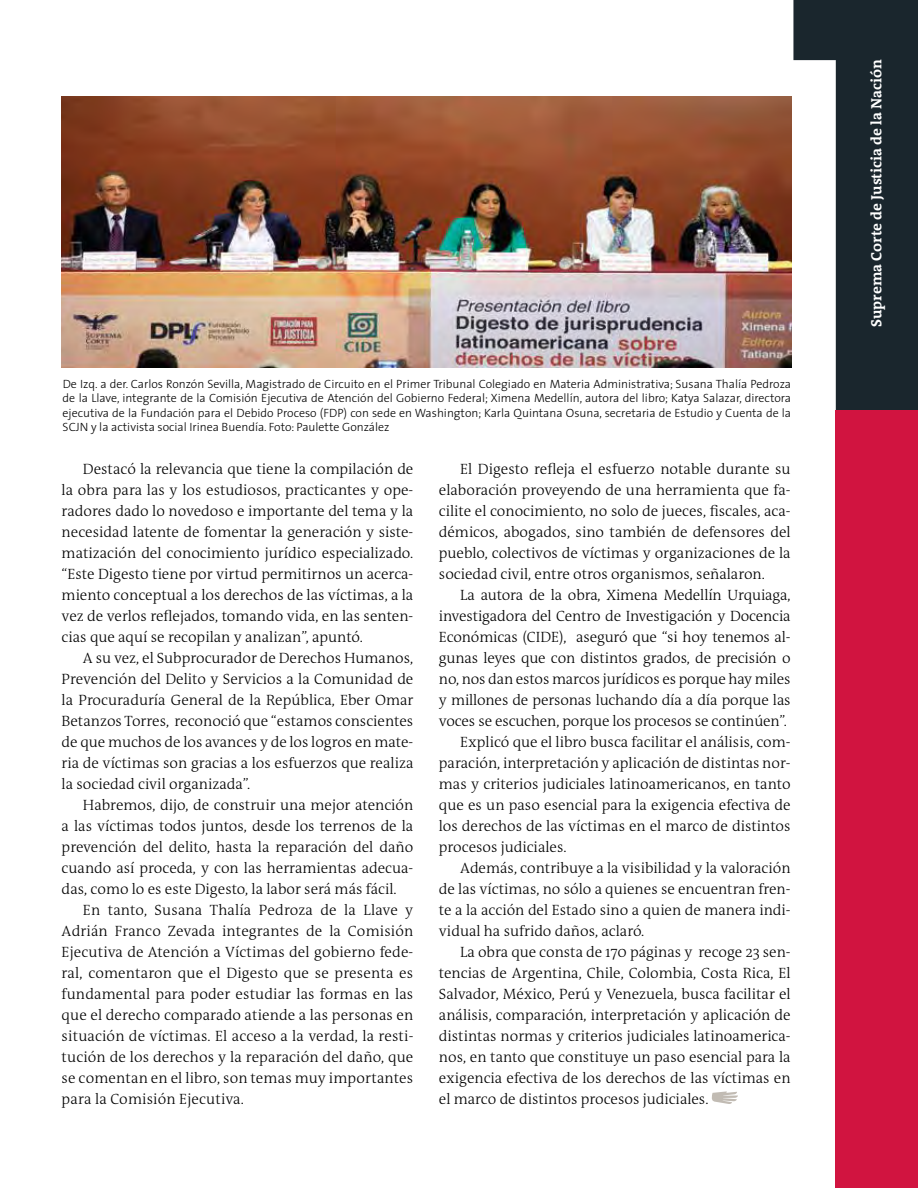
<style>
.page{position:relative;width:918px;height:1188px;background:#fff}
.page>*{position:absolute;margin:0;border:0;box-sizing:border-box;transform-origin:0 0}
.t1{font:300 15px/21px "The Antiqua B W3";color:#000;text-align:justify}
.t2{font:700 15px "The Antiqua B W7";color:#fff}
.t3{font:300 12px/14.4px "The Sans";color:#000;text-align:justify}
</style>
<div class="page">
<svg style="left:793px;top:0;width:125px;height:411px;fill:#1a262d"></svg>
<div style="left:836px;top:410px;width:82px;height:778px;background:#d11440"></div>
<svg style="left:711px;top:1091px;width:27px;height:13px"></svg>
<img style="left:62px;top:97px;width:729px;height:270px">
<p class="t3" style="left:63px;top:376px;width:730px">De Izq. a der. Carlos Ronzón Sevilla, Magistrado de Circuito en el Primer Tribunal Colegiado en Materia Administrativa; Susana Thalía Pedroza de la Llave, integrante de la Comisión Ejecutiva de Atención del Gobierno Federal; Ximena Medellín, autora del libro; Katya Salazar, directora ejecutiva de la Fundación para el Debido Proceso (FDP) con sede en Washington; Karla Quintana Osuna, secretaria de Estudio y Cuenta de la SCJN y la activista social Irinea Buendía. Foto: Paulette González</p>
<p class="t1" style="left:62px;top:459px;width:353px;text-indent:21px">Destacó la relevancia que tiene la compilación de la obra para las y los estudiosos, practicantes y ope&shy;radores dado lo novedoso e importante del tema y la necesidad latente de fomentar la generación y siste&shy;matización del conocimiento jurídico especializado. “Este Digesto tiene por virtud permitirnos un acerca&shy;miento conceptual a los derechos de las víctimas, a la vez de verlos reflejados, tomando vida, en las senten&shy;cias que aquí se recopilan y analizan”, apuntó.</p>
<p class="t1" style="left:62px;top:648px;width:353px;text-indent:21px">A su vez, el Subprocurador de Derechos Humanos, Prevención del Delito y Servicios a la Comunidad de la Procuraduría General de la República, Eber Omar Betanzos Torres, reconoció que “estamos conscientes de que muchos de los avances y de los logros en mate&shy;ria de víctimas son gracias a los esfuerzos que realiza la sociedad civil organizada”.</p>
<p class="t1" style="left:62px;top:795px;width:353px;text-indent:21px">Habremos, dijo, de construir una mejor atención a las víctimas todos juntos, desde los terrenos de la prevención del delito, hasta la reparación del daño cuando así proceda, y con las herramientas adecua&shy;das, como lo es este Digesto, la labor será más fácil.</p>
<p class="t1" style="left:62px;top:900px;width:353px;text-indent:21px">En tanto, Susana Thalía Pedroza de la Llave y Adrián Franco Zevada integrantes de la Comisión Ejecutiva de Atención a Víctimas del gobierno fede&shy;ral, comentaron que el Digesto que se presenta es fundamental para poder estudiar las formas en las que el derecho comparado atiende a las personas en situación de víctimas. El acceso a la verdad, la resti&shy;tución de los derechos y la reparación del daño, que se comentan en el libro, son temas muy importantes para la Comisión Ejecutiva.</p>
<p class="t1" style="left:439px;top:459px;width:353px;text-indent:21px">El Digesto refleja el esfuerzo notable durante su elaboración proveyendo de una herramienta que fa&shy;cilite el conocimiento, no solo de jueces, fiscales, aca&shy;démicos, abogados, sino también de defensores del pueblo, colectivos de víctimas y organizaciones de la sociedad civil, entre otros organismos, señalaron.</p>
<p class="t1" style="left:460px;top:585px;width:332px">La autora de la obra, Ximena Medellín Urquiaga,</p>
<p class="t1" style="left:439px;top:606px;width:353px">investigadora del Centro de Investigación y Docencia</p>
<p class="t1" style="left:439px;top:627px;width:353px">Económicas (CIDE), aseguró que “si hoy tenemos al-</p>
<p class="t1" style="left:439px;top:648px;width:353px">gunas leyes que con distintos grados, de precisión o</p>
<p class="t1" style="left:439px;top:669px;width:353px">no, nos dan estos marcos jurídicos es porque hay miles</p>
<p class="t1" style="left:439px;top:690px;width:353px">y millones de personas luchando día a día porque las</p>
<p class="t1" style="left:439px;top:711px;width:349px">voces se escuchen, porque los procesos se continúen”.</p>
<p class="t1" style="left:460px;top:732px;width:332px">Explicó que el libro busca facilitar el análisis, com-</p>
<p class="t1" style="left:439px;top:753px;width:353px">paración, interpretación y aplicación de distintas nor-</p>
<p class="t1" style="left:439px;top:774px;width:353px">mas y criterios judiciales latinoamericanos, en tanto</p>
<p class="t1" style="left:439px;top:795px;width:353px">que es un paso esencial para la exigencia efectiva de</p>
<p class="t1" style="left:439px;top:816px;width:353px">los derechos de las víctimas en el marco de distintos</p>
<p class="t1" style="left:439px;top:837px;width:129px">procesos judiciales.</p>
<p class="t1" style="left:460px;top:858px;width:332px">Además, contribuye a la visibilidad y la valoración</p>
<p class="t1" style="left:439px;top:879px;width:353px">de las víctimas, no sólo a quienes se encuentran fren-</p>
<p class="t1" style="left:439px;top:900px;width:353px">te a la acción del Estado sino a quien de manera indi-</p>
<p class="t1" style="left:439px;top:921px;width:207px">vidual ha sufrido daños, aclaró.</p>
<p class="t1" style="left:460px;top:942px;width:332px">La obra que consta de 170 páginas y recoge 23 sen-</p>
<p class="t1" style="left:439px;top:963px;width:353px">tencias de Argentina, Chile, Colombia, Costa Rica, El</p>
<p class="t1" style="left:439px;top:984px;width:353px">Salvador, México, Perú y Venezuela, busca facilitar el</p>
<p class="t1" style="left:439px;top:1005px;width:353px">análisis, comparación, interpretación y aplicación de</p>
<p class="t1" style="left:439px;top:1026px;width:353px">distintas normas y criterios judiciales latinoamerica-</p>
<p class="t1" style="left:439px;top:1047px;width:353px">nos, en tanto que constituye un paso esencial para la</p>
<p class="t1" style="left:439px;top:1068px;width:353px">exigencia efectiva de los derechos de las víctimas en</p>
<p class="t1" style="left:439px;top:1089px;width:271px">el marco de distintos procesos judiciales.</p>
<p class="t2" style="left:867px;top:327px;width:269px;rotate:-90deg">Suprema Corte de Justicia de la Nación</p>
</div>
